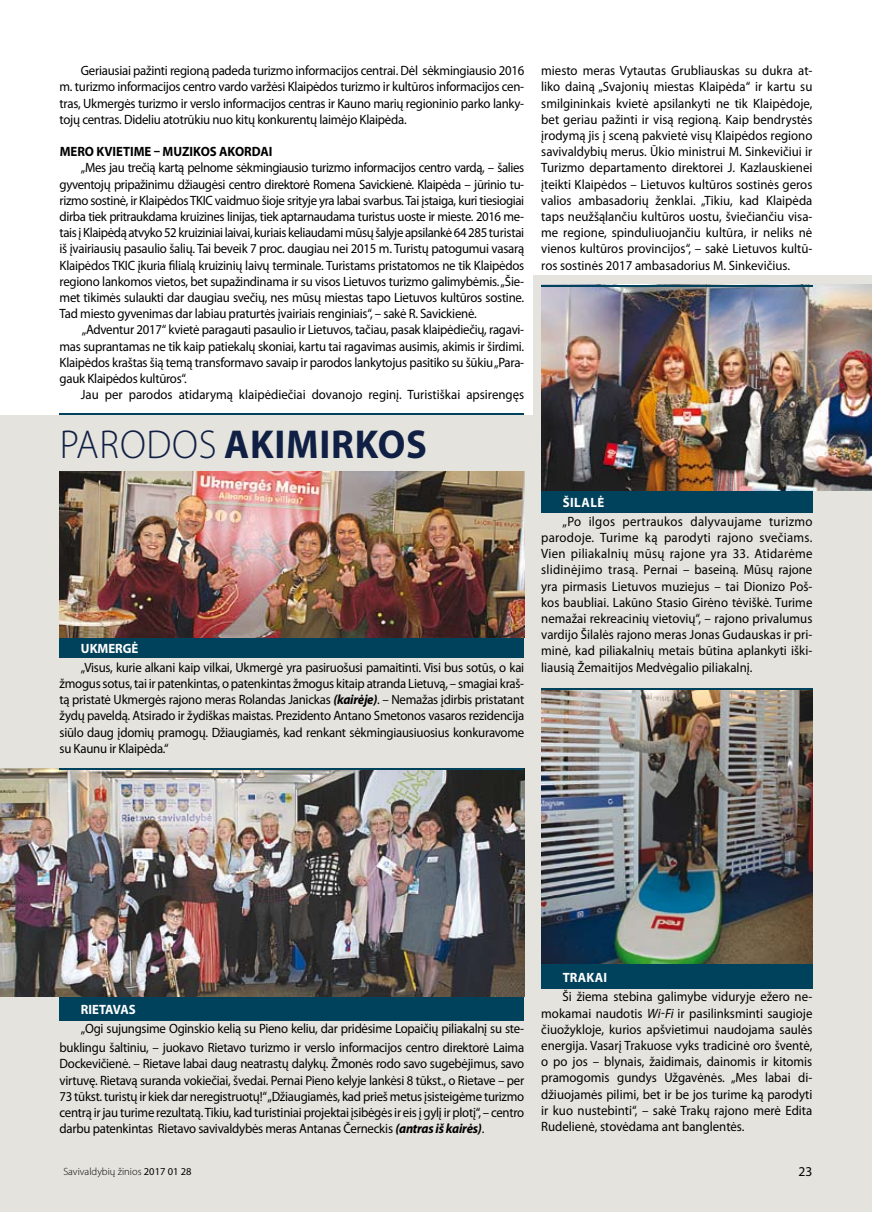
<style>
.page{position:relative;width:872px;height:1212px;background:#e4e3dd}
.page>*{position:absolute;margin:0;border:0;box-sizing:border-box;transform-origin:0 0}
.t1{font:700 40.5px "Myriad Pro";letter-spacing:.02em;color:#102045;scale:.95 1}
.t2{font:13.5px/16.2px "Myriad Pro";letter-spacing:-.02em;color:#000;text-align:justify;scale:.95 1}
.t3{font:13.5px "Myriad Pro";color:#000;scale:.95 1}
.t4{font:700 13.5px "Myriad Pro";color:#000;scale:.95 1}
.t5{font:700 13.5px "Myriad Pro";color:#fff;scale:.95 1}
.t6{font:700 13.5px "Myriad Pro";letter-spacing:-.025em;color:#fff;scale:.95 1}
.t7{font:13.5px "Myriad Pro";letter-spacing:-.02em;color:#000}
.t8{font:300 10.5px "Myriad Pro";color:#000}
.s1{font-weight:300}
.s2{font-weight:700;font-style:italic}
.s3{font-style:italic}
.s4{font-weight:400}
</style>
<div class="page">
<div style="left:0;top:0;width:532px;height:415px;background:#fff"></div>
<div style="left:505px;top:0;width:367px;height:275px;background:#fff"></div>
<div style="left:541px;top:957px;width:271px;height:31px;background:#00415b"></div>
<div style="left:60px;top:989px;width:464px;height:32px;background:#00415b"></div>
<img style="left:541px;top:689px;width:271px;height:274px">
<div style="left:541px;top:481px;width:271px;height:31px;background:#00415b"></div>
<img style="left:0;top:769px;width:524px;height:227px">
<hr style="left:60px;top:769px;width:464px;height:1px;background:#00415b">
<img style="left:541px;top:285px;width:331px;height:206px">
<hr style="left:541px;top:688px;width:271px;height:1px;background:#00415b">
<div style="left:60px;top:626px;width:464px;height:32px;background:#00415b"></div>
<img style="left:60px;top:471px;width:464px;height:166px">
<hr style="left:60px;top:414px;width:464px;height:1px;background:#00415b">
<hr style="left:541px;top:285px;width:271px;height:1px;background:#00415b">
<p class="t2" style="left:60px;top:62px;width:490px;text-indent:21px">Geriausiai pažinti regioną padeda turizmo informacijos centrai. Dėl sėkmingiausio 2016 m. turizmo informacijos centro vardo varžėsi Klaipėdos turizmo ir kultūros informacijos cen&shy;tras, Ukmergės turizmo ir verslo informacijos centras ir Kauno marių regioninio parko lanky&shy;tojų centras. Dideliu atotrūkiu nuo kitų konkurentų laimėjo Klaipėda.</p>
<p class="t4" style="left:60px;top:143px;width:226px">MERO KVIETIME – MUZIKOS AKORDAI</p>
<p class="t2" style="left:60px;top:159px;width:490px;text-indent:21px">„Mes jau trečią kartą pelnome sėkmingiausio turizmo informacijos centro vardą, – šalies gyventojų pripažinimu džiaugėsi centro direktorė Romena Savickienė. Klaipėda – jūrinio tu&shy;rizmo sostinė, ir Klaipėdos TKIC vaidmuo šioje srityje yra labai svarbus. Tai įstaiga, kuri tiesiogiai dirba tiek pritraukdama kruizines linijas, tiek aptarnaudama turistus uoste ir mieste. 2016 me&shy;tais į Klaipėdą atvyko 52 kruiziniai laivai, kuriais keliaudami mūsų šalyje apsilankė 64 285 turistai iš įvairiausių pasaulio šalių. Tai beveik 7 proc. daugiau nei 2015 m. Turistų patogumui vasarą Klaipėdos TKIC įkuria fi lialą kruizinių laivų terminale. Turistams pristatomos ne tik Klaipėdos regiono lankomos vietos, bet supažindinama ir su visos Lietuvos turizmo galimybėmis. „Šie&shy;met tikimės sulaukti dar daugiau svečių, nes mūsų miestas tapo Lietuvos kultūros sostine.<br>Tad miesto gyvenimas dar labiau praturtės įvairiais renginiais“, – sakė R. Savickienė.</p>
<p class="t2" style="left:60px;top:321px;width:490px;text-indent:22px">„Adventur 2017“ kvietė paragauti pasaulio ir Lietuvos, tačiau, pasak klaipėdiečių, ragavi&shy;mas suprantamas ne tik kaip patiekalų skoniai, kartu tai ragavimas ausimis, akimis ir širdimi.<br>Klaipėdos kraštas šią temą transformavo savaip ir parodos lankytojus pasitiko su šūkiu „Para&shy;gauk Klaipėdos kultūros“.</p>
<p class="t3" style="left:81px;top:386px;width:468px">Jau per parodos atidarymą klaipėdiečiai dovanojo reginį. Turistiškai apsirengęs</p>
<h1 class="t1" style="left:60px;top:418px;width:388px"><span class="s1">Parodos</span> AKIMIRKOS</h1>
<p class="t5" style="left:81px;top:639px;width:62px">UKMERGĖ</p>
<p class="t2" style="left:60px;top:659px;width:490px;text-indent:21px">„Visus, kurie alkani kaip vilkai, Ukmergė yra pasiruošusi pamaitinti. Visi bus sotūs, o kai žmogus sotus, tai ir patenkintas, o patenkintas žmogus kitaip atranda Lietuvą, – smagiai kraš&shy;tą pristatė Ukmergės rajono meras Rolandas Janickas <span class="s2">(kairėje)</span>. – Nemažas įdirbis pristatant žydų paveldą. Atsirado ir žydiškas maistas. Prezidento Antano Smetonos vasaros rezidencija siūlo daug įdomių pramogų. Džiaugiamės, kad renkant sėkmingiausiuosius konkuravome su Kaunu ir Klaipėda.“</p>
<p class="t2" style="left:541px;top:62px;width:287px">miesto meras Vytautas Grubliauskas su dukra at&shy;liko dainą „Svajonių miestas Klaipėda“ ir kartu su smilgininkais kvietė apsilankyti ne tik Klaipėdoje, bet geriau pažinti ir visą regioną. Kaip bendrystės įrodymą jis į sceną pakvietė visų Klaipėdos regiono savivaldybių merus. Ūkio ministrui M. Sinkevičiui ir Turizmo departamento direktorei J. Kazlauskienei įteikti Klaipėdos – Lietuvos kultūros sostinės geros valios ambasadorių ženklai. „Tikiu, kad Klaipėda taps neužšąlančiu kultūros uostu, šviečiančiu visa&shy;me regione, spinduliuojančiu kultūra, ir neliks nė vienos kultūros provincijos“, – sakė Lietuvos kultū&shy;ros sostinės 2017 ambasadorius M. Sinkevičius.</p>
<p class="t5" style="left:562px;top:493px;width:45px">ŠILALĖ</p>
<p class="t2" style="left:541px;top:513px;width:287px;text-indent:21px">„Po ilgos pertraukos dalyvaujame turizmo parodoje. Turime ką parodyti rajono svečiams.<br>Vien piliakalnių mūsų rajone yra 33. Atidarėme slidinėjimo trasą. Pernai – baseiną. Mūsų rajone yra pirmasis Lietuvos muziejus – tai Dionizo Poš&shy;kos baubliai. Lakūno Stasio Girėno tėviškė. Turime nemažai rekreacinių vietovių“, – rajono privalumus vardijo Šilalės rajono meras Jonas Gudauskas ir pri&shy;minė, kad piliakalnių metais būtina aplankyti iški&shy;liausią Žemaitijos Medvėgalio piliakalnį.</p>
<p class="t6" style="left:81px;top:1000px;width:59px">RIETAVAS</p>
<p class="t2" style="left:60px;top:1019px;width:490px;line-height:19.2px;text-align:right">„Ogi sujungsime Oginskio kelią su Pieno keliu, dar pridėsime Lopaičių piliakalnį su ste&shy;buklingu šaltiniu, – juokavo Rietavo turizmo ir verslo informacijos centro direktorė Laima</p>
<p class="t2" style="left:60px;top:1055px;width:491px">Dockevičienė. – Rietave labai daug neatrastų dalykų. Žmonės rodo savo sugebėjimus, savo virtuvę. Rietavą suranda vokiečiai, švedai. Pernai Pieno kelyje lankėsi 8 tūkst., o Rietave – per 73 tūkst. turistų ir kiek dar neregistruotų!“ „Džiaugiamės, kad prieš metus įsisteigėme turizmo centrą ir jau turime rezultatą. Tikiu, kad turistiniai projektai įsibėgės ir eis į gylį ir plotį“, – centro darbu patenkintas Rietavo savivaldybės meras Antanas Černeckis <span class="s2">(antras iš kairės)</span>.</p>
<p class="t5" style="left:562px;top:969px;width:48px">TRAKAI</p>
<p class="t2" style="left:541px;top:988px;width:287px;text-indent:21px">Ši žiema stebina galimybe viduryje ežero ne&shy;mokamai naudotis <span class="s3">wi-fi</span> ir pasilinksminti saugioje čiuožykloje, kurios apšvietimui naudojama saulės energija. Vasarį Trakuose vyks tradicinė oro šventė, o po jos – blynais, žaidimais, dainomis ir kitomis pramogomis gundys Užgavėnės. „Mes labai di&shy;džiuojamės pilimi, bet ir be jos turime ką parodyti ir kuo nustebinti“, – sakė Trakų rajono merė Edita Rudelienė, stovėdama ant banglentės.</p>
<p class="t8" style="left:63px;top:1165px;width:130px">Savivaldybių žinios <span class="s4">2017 01 28</span></p>
<p class="t7" style="left:798px;top:1163px;width:15px">23</p>
</div>
